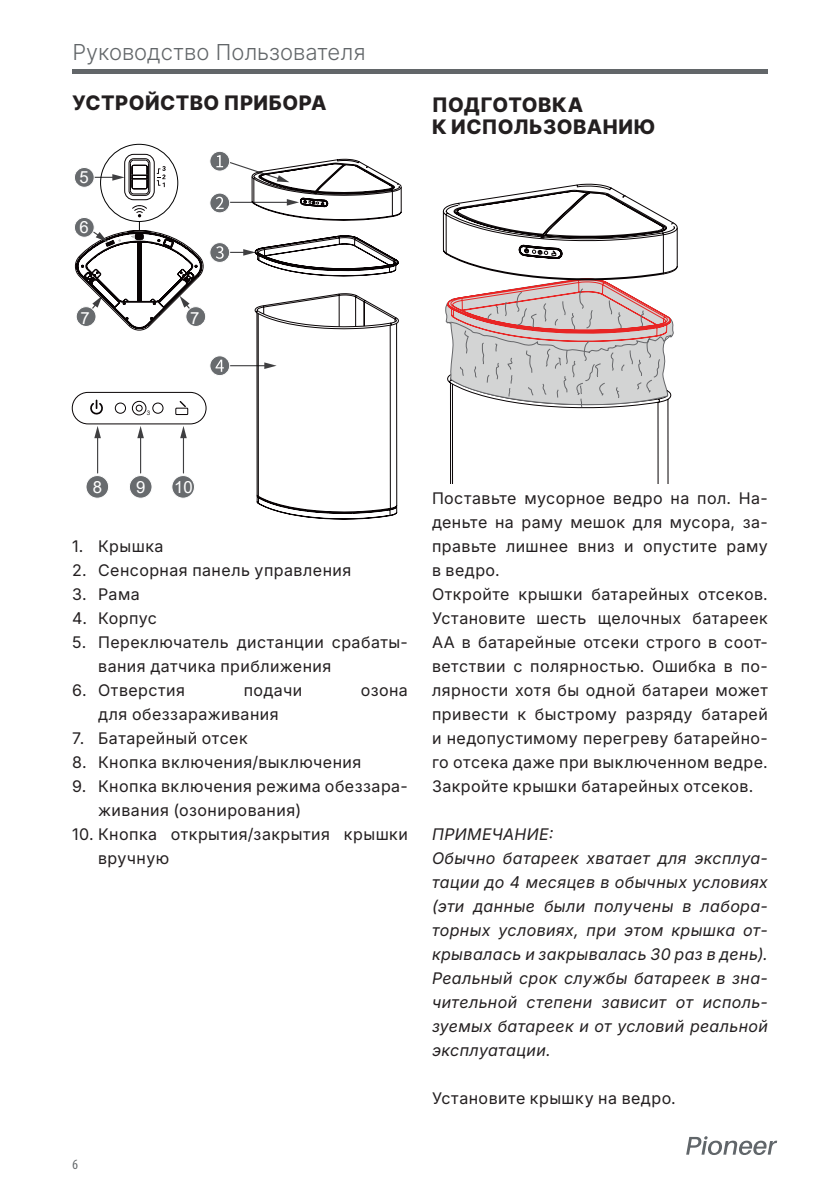
<style>
.page{position:relative;width:840px;height:1191px;background:#fff}
.page>*{position:absolute;margin:0;border:0;box-sizing:border-box;transform-origin:0 0}
.t1{font:300 22px "Inter";color:#626669}
.Заголовки{font:800 20px/22px "Inter";letter-spacing:.025em;color:#231f20}
.t2{font:16.8px "Arial";color:#fff}
.Основной_текст{font:16px/24px "Inter";letter-spacing:.03em;color:#231f20;text-align:justify}
.Основной_текст_для_с{font:16px/24px "Inter";letter-spacing:.03em;color:#231f20}
.Примечание{font:italic 16px/24px "Inter";letter-spacing:.02em;color:#231f20;text-align:justify}
.t3{font:condensed 14.2px "Myriad Pro";color:#626669}
.t4{font:6.2px "Arial";color:#231f20}
</style>
<div class="page">
<hr style="left:72px;top:69px;width:695px;height:4px;background:#626669">
<svg style="left:686px;top:1136px;width:90px;height:19px"></svg>
<hr style="left:229px;top:365px;width:37px;height:1px;background:#3f3f41">
<svg style="left:210px;top:151px;width:19px;height:20px"></svg>
<div style="left:209px;top:151px;width:21px;height:20px;border:1px solid #fff;border-radius:50%"></div>
<svg style="left:210px;top:193px;width:19px;height:20px"></svg>
<div style="left:209px;top:193px;width:21px;height:20px;border:1px solid #fff;border-radius:50%"></div>
<div style="left:210px;top:243px;width:19px;height:19px;background:#686b6e;border-radius:50%"></div>
<div style="left:209px;top:242px;width:21px;height:21px;border:1px solid #fff;border-radius:50%"></div>
<svg style="left:216px;top:246px;width:35px;height:13px"></svg>
<div style="left:210px;top:356px;width:19px;height:19px;background:#686b6e;border-radius:50%"></div>
<div style="left:209px;top:355px;width:21px;height:21px;border:1px solid #fff;border-radius:50%"></div>
<svg style="left:215px;top:360px;width:9px;height:12px"></svg>
<hr style="left:140px;top:436px;width:1px;height:37px;background:#3f3f41">
<svg style="left:137px;top:426px;width:7px;height:12px"></svg>
<hr style="left:97px;top:436px;width:1px;height:37px;background:#3f3f41">
<svg style="left:94px;top:426px;width:7px;height:12px"></svg>
<hr style="left:183px;top:436px;width:1px;height:37px;background:#3f3f41">
<svg style="left:180px;top:426px;width:7px;height:12px"></svg>
<div style="left:172px;top:475px;width:22px;height:23px;background:#686b6e;border-radius:50%"></div>
<div style="left:171px;top:475px;width:24px;height:23px;border:1px solid #fff;border-radius:50%"></div>
<div style="left:129px;top:475px;width:23px;height:23px;background:#686b6e;border-radius:50%"></div>
<div style="left:129px;top:475px;width:23px;height:23px;border:1px solid #fff;border-radius:50%"></div>
<div style="left:86px;top:475px;width:23px;height:23px;background:#686b6e;border-radius:50%"></div>
<div style="left:86px;top:475px;width:23px;height:23px;border:1px solid #fff;border-radius:50%"></div>
<div style="left:185px;top:306px;width:21px;height:21px;border:1px solid #fff;border-radius:50%"></div>
<svg style="left:251px;top:235px;width:148px;height:284px"></svg>
<svg style="left:216px;top:155px;width:185px;height:66px"></svg>
<div style="left:72px;top:392px;width:134px;height:32px;border:1px solid #080304;border-radius:16px"></div>
<svg style="left:152px;top:401px;width:36px;height:14px"></svg>
<svg style="left:114px;top:402px;width:29px;height:12px"></svg>
<svg style="left:90px;top:399px;width:13px;height:16px"></svg>
<div style="left:132px;top:401px;width:14px;height:14px;border:1px solid #080304;border-radius:50%"></div>
<svg style="left:74px;top:154px;width:130px;height:177px"></svg>
<svg style="left:442px;top:184px;width:235px;height:299px"></svg>
<h1 class="t1" style="left:72px;top:36px;width:294px">Руководство Пользователя</h1>
<p class="Заголовки" style="left:72px;top:91px;width:256px">УСТРОЙСТВО ПРИБОРА</p>
<p class="t2" style="left:80px;top:166px;width:11px">5</p>
<p class="t2" style="left:80px;top:216px;width:11px">6</p>
<p class="t2" style="left:80px;top:307px;width:11px">7</p>
<p class="t2" style="left:190px;top:307px;width:11px">7</p>
<p class="Заголовки" style="left:432px;top:93px;width:225px">ПОДГОТОВКА<br>К ИСПОЛЬЗОВАНИЮ</p>
<p class="t4" style="left:147px;top:408px;width:5px">3</p>
<p class="t2" style="left:93px;top:475px;width:11px">8</p>
<p class="t2" style="left:136px;top:475px;width:11px">9</p>
<p class="t2" style="left:174px;top:475px;width:20px">10</p>
<p class="Основной_текст_для_с" style="left:72px;top:534px;width:93px">1. Крышка</p>
<p class="Основной_текст_для_с" style="left:72px;top:558px;width:281px">2. Сенсорная панель управления</p>
<p class="Основной_текст_для_с" style="left:72px;top:582px;width:69px">3. Рама</p>
<p class="Основной_текст_для_с" style="left:72px;top:606px;width:86px">4. Корпус</p>
<p class="Основной_текст_для_с" style="left:98px;top:630px;width:311px;text-indent:-26px">5. Переключатель дистанции срабаты&shy;вания датчика приближения</p>
<p class="Основной_текст_для_с" style="left:72px;top:678px;width:114px">6. Отверстия</p>
<p class="Основной_текст_для_с" style="left:243px;top:678px;width:60px">подачи</p>
<p class="Основной_текст_для_с" style="left:360px;top:678px;width:49px">озона</p>
<p class="Основной_текст_для_с" style="left:98px;top:702px;width:182px">для обеззараживания</p>
<p class="Основной_текст_для_с" style="left:72px;top:726px;width:177px">7. Батарейный отсек</p>
<p class="Основной_текст_для_с" style="left:72px;top:750px;width:291px">8. Кнопка включения/выключения</p>
<p class="Основной_текст_для_с" style="left:98px;top:774px;width:311px;text-indent:-26px">9. Кнопка включения режима обеззара&shy;живания (озонирования)</p>
<p class="Основной_текст_для_с" style="left:98px;top:822px;width:311px;text-indent:-26px">10. Кнопка открытия/закрытия крышки вручную</p>
<p class="t3" style="left:72px;top:1156px;width:7px">6</p>
<p class="Основной_текст" style="left:432px;top:486px;width:337px">Поставьте мусорное ведро на пол. На&shy;деньте на раму мешок для мусора, за&shy;правьте лишнее вниз и опустите раму в ведро.</p>
<p class="Основной_текст" style="left:432px;top:582px;width:337px">Откройте крышки батарейных отсеков.<br>Установите шесть щелочных батареек АА в батарейные отсеки строго в соот&shy;ветствии с полярностью. Ошибка в по&shy;лярности хотя бы одной батареи может привести к быстрому разряду батарей и недопустимому перегреву батарейно&shy;го отсека даже при выключенном ведре.<br>Закройте крышки батарейных отсеков.</p>
<p class="Примечание" style="left:432px;top:822px;width:123px">ПРИМЕЧАНИЕ:</p>
<p class="Примечание" style="left:432px;top:846px;width:337px">Обычно батареек хватает для эксплуа&shy;тации до 4 месяцев в обычных условиях (эти данные были получены в лабора&shy;торных условиях, при этом крышка от&shy;крывалась и закрывалась 30 раз в день).<br>Реальный срок службы батареек в зна&shy;чительной степени зависит от исполь&shy;зуемых батареек и от условий реальной эксплуатации.</p>
<p class="Основной_текст" style="left:432px;top:1086px;width:245px">Установите крышку на ведро.</p>
</div>
